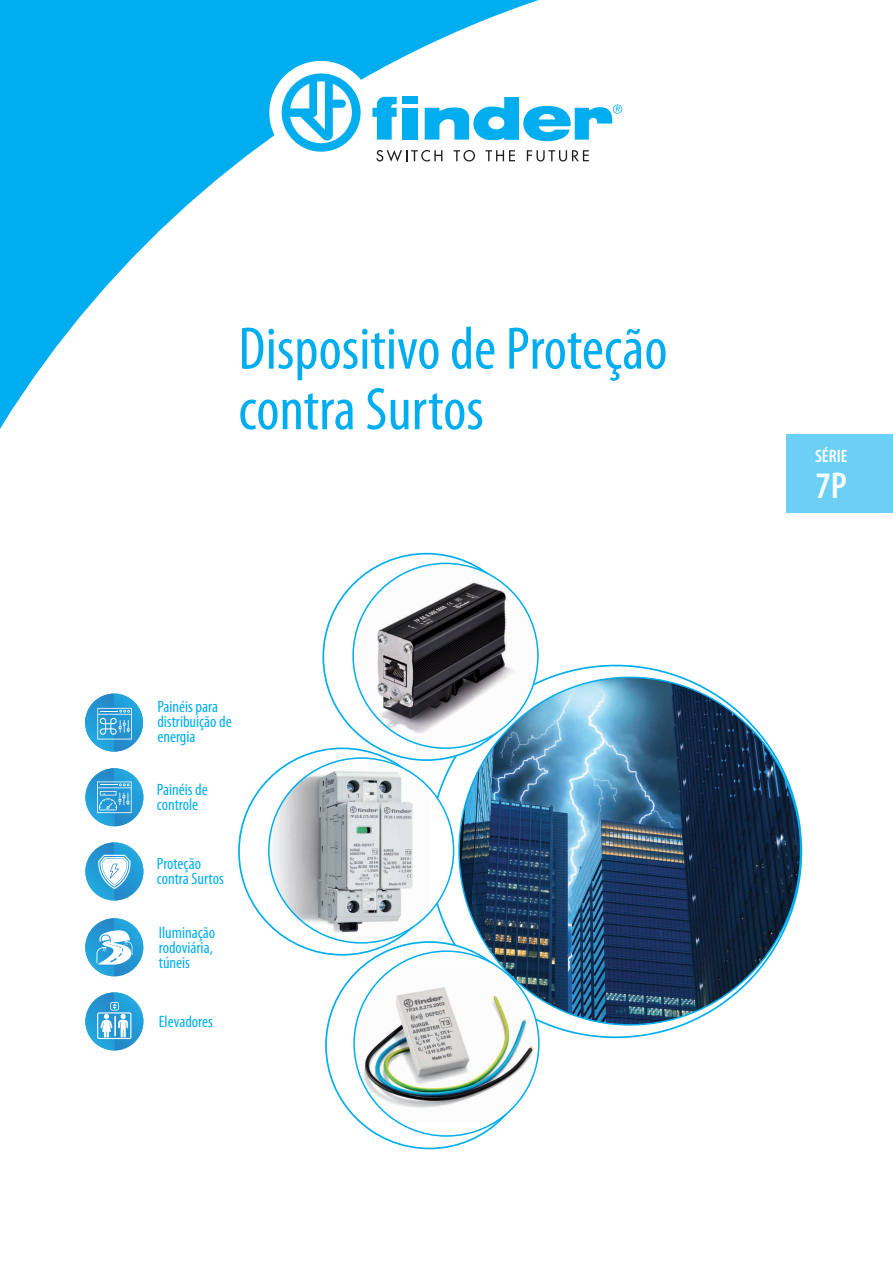
<style>
.page{position:relative;width:893px;height:1263px;background:#fff}
.page>*{position:absolute;margin:0;border:0;box-sizing:border-box;transform-origin:0 0}
.t1{font:condensed 60.6px/60.6px "Myriad Pro";color:#00aeef}
.t2{font:600 condensed 37.5px "Myriad Pro";color:#fff}
.t3{font:600 condensed 18px "Myriad Pro";color:#fff}
.t4{font:condensed 16.5px/15px "Myriad Pro";color:#00aeef}
</style>
<div class="page">
<div style="left:787px;top:434px;width:106px;height:78px;background:#6bcff6"></div>
<svg style="left:0;top:0;width:551px;height:429px"></svg>
<div style="left:269px;top:61px;width:104px;height:103px;background:#fff;border-radius:50%"></div>
<svg style="left:282px;top:73px;width:79px;height:79px"></svg>
<svg style="left:425px;top:97px;width:197px;height:44px"></svg>
<svg style="left:372px;top:97px;width:25px;height:43px"></svg>
<div style="left:403px;top:108px;width:15px;height:32px;background:#00aeef"></div>
<div style="left:403px;top:97px;width:15px;height:7px;background:#00aeef"></div>
<svg style="left:376px;top:150px;width:66px;height:12px"></svg>
<svg style="left:454px;top:150px;width:21px;height:12px"></svg>
<svg style="left:485px;top:150px;width:30px;height:11px"></svg>
<svg style="left:527px;top:150px;width:62px;height:12px"></svg>
<img style="left:353px;top:563px;width:185px;height:185px;border-radius:91px">
<img style="left:269px;top:758px;width:160px;height:184px">
<img style="left:354px;top:967px;width:185px;height:156px">
<img style="left:459px;top:677px;width:342px;height:348px">
<img style="left:85px;top:693px;width:58px;height:59px">
<svg style="left:97px;top:708px;width:35px;height:31px"></svg>
<img style="left:85px;top:842px;width:58px;height:58px">
<svg style="left:98px;top:855px;width:33px;height:34px"></svg>
<img style="left:85px;top:768px;width:58px;height:58px">
<svg style="left:97px;top:781px;width:35px;height:32px"></svg>
<img style="left:85px;top:918px;width:58px;height:58px">
<svg style="left:95px;top:929px;width:37px;height:35px"></svg>
<img style="left:85px;top:992px;width:58px;height:58px">
<svg style="left:97px;top:1002px;width:34px;height:37px"></svg>
<h1 class="t1" style="left:238px;top:318px;width:431px">Dispositivo de Proteção contra Surtos</h1>
<p class="t4" style="left:157px;top:699px;width:76px">Painéis para distribuição de energia</p>
<p class="t4" style="left:157px;top:781px;width:52px">Painéis de controle</p>
<p class="t4" style="left:157px;top:855px;width:68px">Proteção contra Surtos</p>
<p class="t4" style="left:159px;top:925px;width:58px">Iluminação rodoviária, túneis</p>
<p class="t4" style="left:159px;top:1013px;width:55px">Elevadores</p>
<p class="t3" style="left:815px;top:446px;width:34px">SÉRIE</p>
<h2 class="t2" style="left:816px;top:465px;width:33px">7P</h2>
</div>
